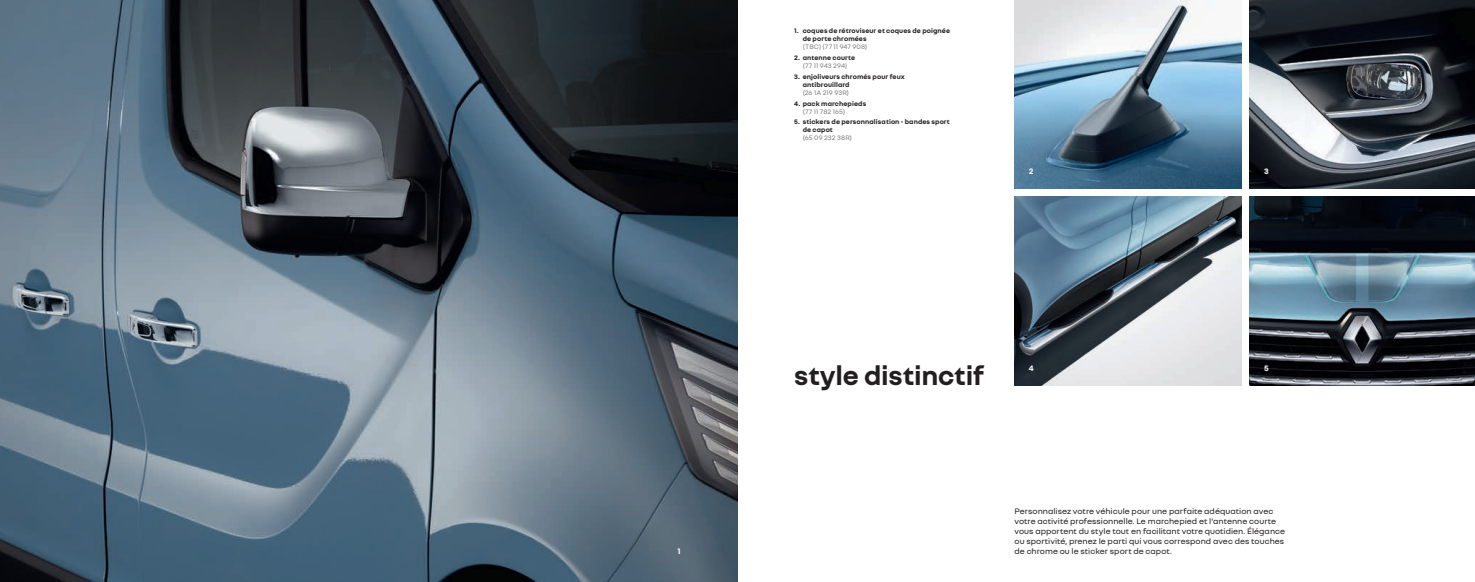
<style>
.page{position:relative;width:1475px;height:582px;background:#fff}
.page>*{position:absolute;margin:0;border:0;box-sizing:border-box;transform-origin:0 0}
.t1{font:700 28px "Nouvel R";letter-spacing:-.01em;color:#231f20}
.t2{font:8.5px/10px "Nouvel R";letter-spacing:.005em;color:#231f20}
.t3{font:700 8.5px "Nouvel R";color:#fff}
.t4{font:700 7px/8px "Nouvel R";letter-spacing:.015em;color:#231f20}
.t5{font:7px "Nouvel R";letter-spacing:.015em;color:#808285}
</style>
<div class="page">
<img style="left:1249px;top:0;width:225px;height:188px">
<img style="left:1014px;top:0;width:227px;height:188px">
<img style="left:0;top:0;width:737px;height:581px">
<img style="left:1014px;top:197px;width:227px;height:188px">
<img style="left:1249px;top:197px;width:225px;height:188px">
<p class="t3" style="left:677px;top:544px;width:5px">1</p>
<p class="t4" style="left:802px;top:26px;width:149px;text-indent:-9px">1. coques de rétroviseur et coques de poignée de porte chromées</p>
<p class="t5" style="left:802px;top:42px;width:66px">(TBC) (77 11 947 908)</p>
<p class="t4" style="left:794px;top:53px;width:63px">2. antenne courte</p>
<p class="t5" style="left:802px;top:61px;width:46px">(77 11 943 294)</p>
<p class="t4" style="left:802px;top:72px;width:104px;text-indent:-9px">3. enjoliveurs chromés pour feux antibrouillard</p>
<p class="t5" style="left:802px;top:88px;width:48px">(26 1A 219 93R)</p>
<p class="t4" style="left:794px;top:99px;width:73px">4. pack marchepieds</p>
<p class="t5" style="left:802px;top:107px;width:44px">(77 11 782 165)</p>
<p class="t4" style="left:802px;top:117px;width:149px;text-indent:-9px">5. stickers de personnalisation - bandes sport de capot</p>
<p class="t5" style="left:802px;top:133px;width:51px">(65 09 232 38R)</p>
<p class="t3" style="left:1028px;top:166px;width:6px">2</p>
<p class="t3" style="left:1263px;top:166px;width:6px">3</p>
<h1 class="t1" style="left:794px;top:357px;width:191px">style distinctif</h1>
<p class="t3" style="left:1028px;top:362px;width:7px">4</p>
<p class="t3" style="left:1263px;top:362px;width:6px">5</p>
<p class="t2" style="left:1014px;top:504px;width:272px">Personnalisez votre véhicule pour une parfaite adéquation avec votre activité professionnelle. Le marchepied et l’antenne courte vous apportent du style tout en facilitant votre quotidien. Élégance ou sportivité, prenez le parti qui vous correspond avec des touches de chrome ou le sticker sport de capot.</p>
</div>
